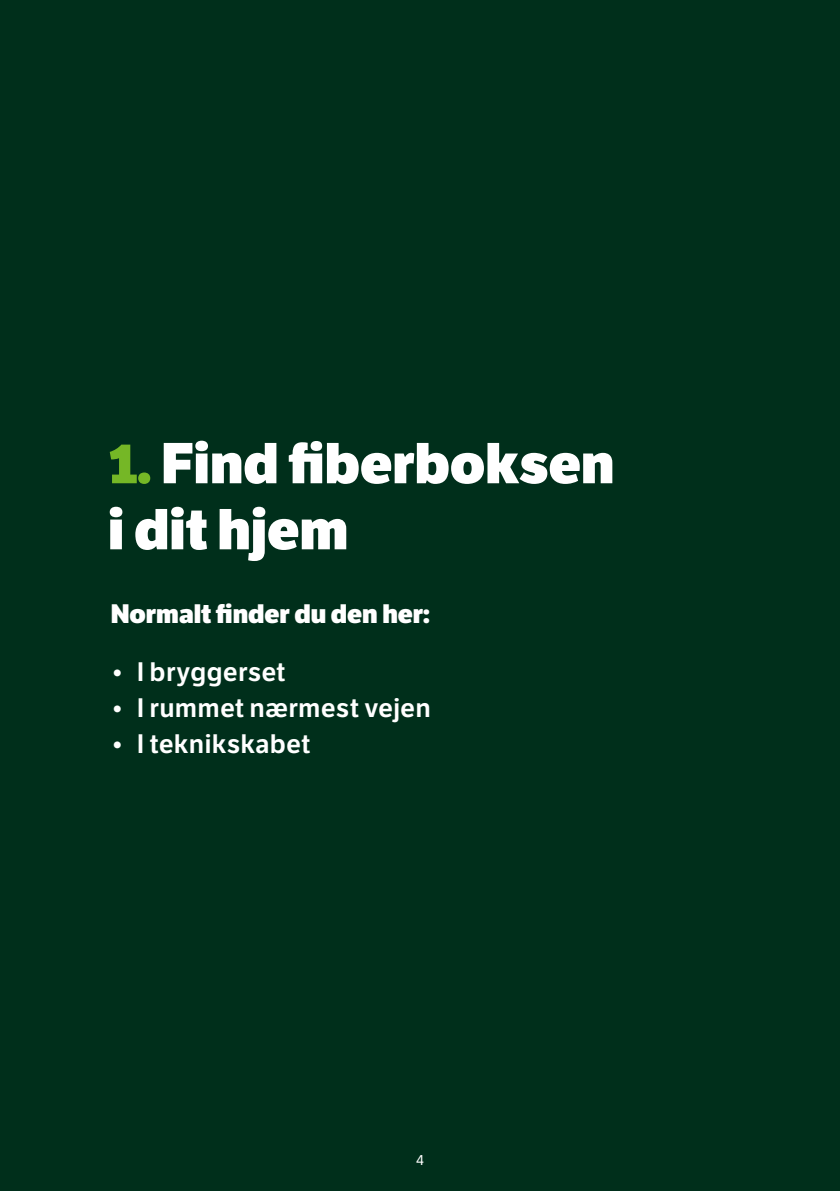
<style>
.page{position:relative;width:840px;height:1191px;background:#fff}
.page>*{position:absolute;margin:0;border:0;box-sizing:border-box;transform-origin:0 0}
.t1{font:56px/66px "LFT Etica XB";color:#fff}
.t2{font:26px "LFT Etica Sb";letter-spacing:.005em;color:#fff}
.t3{font:26px "LFT Etica XB";color:#fff}
.t4{font:14px "LFT Etica";color:#fff}
.s1{color:#75b726}
</style>
<div class="page">
<div style="left:0;top:0;width:839px;height:1191px;background:#002f1b"></div>
<h1 class="t1" style="left:108px;top:430px;width:507px"><span class="s1">1.</span> Find fiberboksen i dit hjem</h1>
<p class="t3" style="left:111px;top:597px;width:320px">Normalt finder du den her:</p>
<p class="t2" style="left:111px;top:656px;width:176px">• I bryggerset</p>
<p class="t2" style="left:111px;top:692px;width:321px">• I rummet nærmest vejen</p>
<p class="t2" style="left:111px;top:728px;width:201px">• I teknikskabet</p>
<p class="t4" style="left:416px;top:1152px;width:9px">4</p>
</div>
